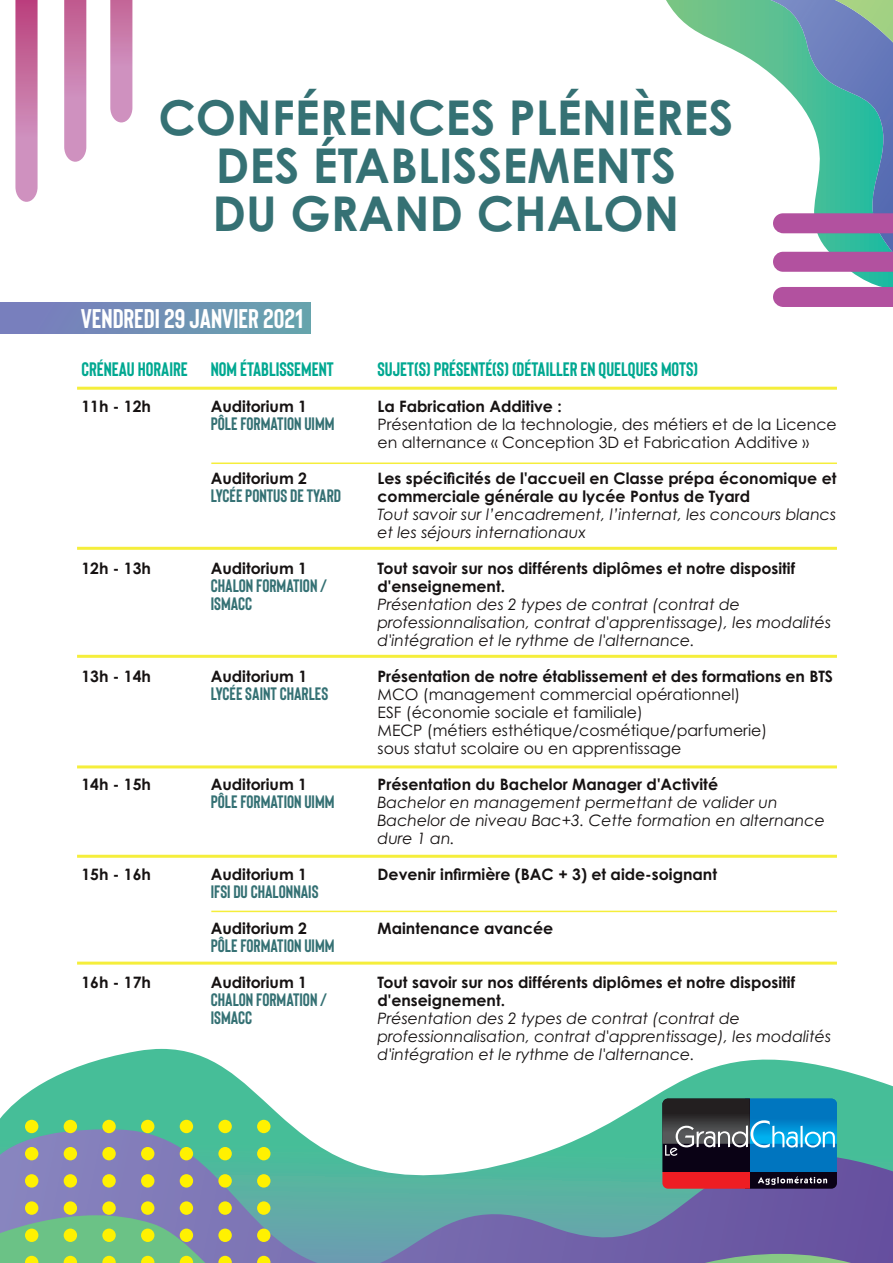
<style>
.page{position:relative;width:893px;height:1263px;background:#fff}
.page>*{position:absolute;margin:0;border:0;box-sizing:border-box;transform-origin:0 0}
.t1{font:700 48px/48px "Century Gothic Std";color:#357174;text-align:center}
.t2{font:700 27px "Bison";color:#fff}
.t3{font:700 19.5px "Bison";color:#00a891}
.t4{font:700 18px "Bison";color:#357174}
.t5{font:700 15.75px "Century Gothic Std";color:#161212}
.t6{font:italic 15.75px/18px "Century Gothic Std";color:#161212}
.t7{font:15.75px/18px "Century Gothic Std";color:#161212}
</style>
<div class="page">
<div style="left:0;top:303px;width:311px;height:31px;background:linear-gradient(to right,#7a7bbf,#67a4ad)"></div>
<svg style="left:666px;top:0;width:227px;height:287px"></svg>
<svg style="left:0;top:1048px;width:893px;height:81px"></svg>
<svg style="left:0;top:1129px;width:893px;height:134px;background:#79a6b2"></svg>
<div style="left:746px;top:1172px;width:91px;height:17px;background:#0a0215"></div>
<div style="left:745px;top:1098px;width:92px;height:74px;background:#0075bf"></div>
<div style="left:662px;top:1172px;width:88px;height:17px;background:#ee1d23"></div>
<div style="left:662px;top:1098px;width:88px;height:74px;background:#0a0215"></div>
<svg style="left:662px;top:1098px;width:175px;height:58px"></svg>
<svg style="left:758px;top:1176px;width:69px;height:9px"></svg>
<svg style="left:64px;top:0;width:22px;height:162px;background:#cc83b1"></svg>
<svg style="left:15px;top:0;width:23px;height:202px;background:#ca7cab"></svg>
<svg style="left:110px;top:0;width:22px;height:122px;background:#cd88b5"></svg>
<div style="left:773px;top:287px;width:120px;height:20px;background:#b2519f"></div>
<svg style="left:770px;top:0;width:123px;height:272px"></svg>
<div style="left:25px;top:1120px;width:13px;height:13px;background:#fff101;border-radius:50%"></div>
<div style="left:64px;top:1120px;width:13px;height:13px;background:#fff101;border-radius:50%"></div>
<div style="left:102px;top:1120px;width:14px;height:13px;background:#fff101;border-radius:50%"></div>
<div style="left:141px;top:1120px;width:13px;height:13px;background:#fff101;border-radius:50%"></div>
<div style="left:180px;top:1120px;width:13px;height:13px;background:#fff101;border-radius:50%"></div>
<div style="left:218px;top:1120px;width:14px;height:13px;background:#fff101;border-radius:50%"></div>
<div style="left:257px;top:1120px;width:13px;height:13px;background:#fff101;border-radius:50%"></div>
<div style="left:25px;top:1147px;width:13px;height:13px;background:#fff101;border-radius:50%"></div>
<div style="left:64px;top:1147px;width:13px;height:13px;background:#fff101;border-radius:50%"></div>
<div style="left:102px;top:1147px;width:14px;height:13px;background:#fff101;border-radius:50%"></div>
<div style="left:141px;top:1147px;width:13px;height:13px;background:#fff101;border-radius:50%"></div>
<div style="left:180px;top:1147px;width:13px;height:13px;background:#fff101;border-radius:50%"></div>
<div style="left:218px;top:1147px;width:14px;height:13px;background:#fff101;border-radius:50%"></div>
<div style="left:257px;top:1147px;width:13px;height:13px;background:#fff101;border-radius:50%"></div>
<div style="left:25px;top:1174px;width:13px;height:13px;background:#fff101;border-radius:50%"></div>
<div style="left:64px;top:1174px;width:13px;height:13px;background:#fff101;border-radius:50%"></div>
<div style="left:102px;top:1174px;width:14px;height:13px;background:#fff101;border-radius:50%"></div>
<div style="left:141px;top:1174px;width:13px;height:13px;background:#fff101;border-radius:50%"></div>
<div style="left:180px;top:1174px;width:13px;height:13px;background:#fff101;border-radius:50%"></div>
<div style="left:218px;top:1174px;width:14px;height:13px;background:#fff101;border-radius:50%"></div>
<div style="left:257px;top:1174px;width:13px;height:13px;background:#fff101;border-radius:50%"></div>
<div style="left:25px;top:1201px;width:13px;height:14px;background:#fff101;border-radius:50%"></div>
<div style="left:64px;top:1201px;width:13px;height:14px;background:#fff101;border-radius:50%"></div>
<div style="left:102px;top:1201px;width:14px;height:14px;background:#fff101;border-radius:50%"></div>
<div style="left:141px;top:1201px;width:13px;height:14px;background:#fff101;border-radius:50%"></div>
<div style="left:180px;top:1201px;width:13px;height:14px;background:#fff101;border-radius:50%"></div>
<div style="left:218px;top:1201px;width:14px;height:14px;background:#fff101;border-radius:50%"></div>
<div style="left:257px;top:1201px;width:13px;height:14px;background:#fff101;border-radius:50%"></div>
<svg style="left:0;top:1215px;width:851px;height:48px;background:#74899d"></svg>
<hr style="left:77px;top:387px;width:760px;height:3px;background:#f5ee3b">
<hr style="left:77px;top:547px;width:760px;height:3px;background:#f5ee3b">
<hr style="left:211px;top:462px;width:626px;height:2px;background:#f5ee3b">
<hr style="left:211px;top:911px;width:626px;height:1px;background:#f5ee3b">
<hr style="left:77px;top:655px;width:760px;height:3px;background:#f5ee3b">
<hr style="left:77px;top:765px;width:760px;height:3px;background:#f5ee3b">
<hr style="left:77px;top:855px;width:760px;height:3px;background:#f5ee3b">
<hr style="left:77px;top:962px;width:760px;height:3px;background:#f5ee3b">
<h1 class="t1" style="left:158px;top:92px;width:577px">CONFÉRENCES PLÉNIÈRES<br>DES ÉTABLISSEMENTS<br>DU GRAND CHALON</h1>
<h2 class="t2" style="left:81px;top:303px;width:224px">VENDREDI 29 JANVIER 2021</h2>
<p class="t3" style="left:81px;top:358px;width:254px">CRÉNEAU HORAIRE NOM ÉTABLISSEMENT</p>
<p class="t3" style="left:378px;top:358px;width:322px">SUJET(S) PRÉSENTÉ(S) (DÉTAILLER EN QUELQUES MOTS)</p>
<p class="t5" style="left:81px;top:396px;width:71px">11h - 12h</p>
<p class="t5" style="left:211px;top:396px;width:98px">Auditorium 1</p>
<p class="t5" style="left:378px;top:396px;width:186px">La Fabrication Additive :</p>
<p class="t4" style="left:211px;top:414px;width:125px">PÔLE FORMATION UIMM</p>
<p class="t7" style="left:378px;top:415px;width:461px">Présentation de la technologie, des métiers et de la Licence en alternance « Conception 3D et Fabrication Additive »</p>
<p class="t5" style="left:211px;top:468px;width:98px">Auditorium 2</p>
<p class="t5" style="left:378px;top:468px;width:460px">Les spécificités de l'accueil en Classe prépa économique et</p>
<p class="t4" style="left:211px;top:486px;width:132px">LYCÉE PONTUS DE TYARD</p>
<p class="t5" style="left:378px;top:486px;width:374px">commerciale générale au lycée Pontus de Tyard</p>
<p class="t6" style="left:378px;top:505px;width:460px">Tout savoir sur l’encadrement, l’internat, les concours blancs et les séjours internationaux</p>
<p class="t5" style="left:81px;top:558px;width:71px">12h - 13h</p>
<p class="t5" style="left:211px;top:558px;width:98px">Auditorium 1</p>
<p class="t5" style="left:378px;top:558px;width:419px">Tout savoir sur nos différents diplômes et notre dispositif</p>
<p class="t4" style="left:211px;top:576px;width:118px">CHALON FORMATION /</p>
<p class="t5" style="left:378px;top:576px;width:129px">d'enseignement.</p>
<p class="t4" style="left:211px;top:594px;width:43px">ISMACC</p>
<p class="t6" style="left:378px;top:595px;width:455px">Présentation des 2 types de contrat (contrat de professionnalisation, contrat d'apprentissage), les modalités d'intégration et le rythme de l'alternance.</p>
<p class="t5" style="left:81px;top:666px;width:71px">13h - 14h</p>
<p class="t5" style="left:211px;top:666px;width:98px">Auditorium 1</p>
<p class="t5" style="left:378px;top:666px;width:457px">Présentation de notre établissement et des formations en BTS</p>
<p class="t4" style="left:211px;top:684px;width:119px">LYCÉE SAINT CHARLES</p>
<p class="t7" style="left:378px;top:685px;width:391px">MCO (management commercial opérationnel)<br>ESF (économie sociale et familiale)<br>MECP (métiers esthétique/cosmétique/parfumerie) sous statut scolaire ou en apprentissage</p>
<p class="t5" style="left:81px;top:774px;width:71px">14h - 15h</p>
<p class="t5" style="left:211px;top:774px;width:98px">Auditorium 1</p>
<p class="t5" style="left:378px;top:774px;width:342px">Présentation du Bachelor Manager d'Activité</p>
<p class="t4" style="left:211px;top:792px;width:125px">PÔLE FORMATION UIMM</p>
<p class="t6" style="left:378px;top:793px;width:449px">Bachelor en management permettant de valider un<br>Bachelor de niveau Bac+3. Cette formation en alternance dure 1 an.</p>
<p class="t5" style="left:81px;top:864px;width:71px">15h - 16h</p>
<p class="t5" style="left:211px;top:864px;width:98px">Auditorium 1</p>
<p class="t5" style="left:378px;top:864px;width:341px">Devenir infirmière (BAC + 3) et aide-soignant</p>
<p class="t4" style="left:211px;top:882px;width:109px">IFSI DU CHALONNAIS</p>
<p class="t5" style="left:211px;top:918px;width:98px">Auditorium 2</p>
<p class="t5" style="left:378px;top:918px;width:177px">Maintenance avancée</p>
<p class="t4" style="left:211px;top:936px;width:125px">PÔLE FORMATION UIMM</p>
<p class="t5" style="left:81px;top:972px;width:71px">16h - 17h</p>
<p class="t5" style="left:211px;top:972px;width:98px">Auditorium 1</p>
<p class="t5" style="left:378px;top:972px;width:419px">Tout savoir sur nos différents diplômes et notre dispositif</p>
<p class="t4" style="left:211px;top:990px;width:118px">CHALON FORMATION /</p>
<p class="t5" style="left:378px;top:990px;width:129px">d'enseignement.</p>
<p class="t4" style="left:211px;top:1008px;width:43px">ISMACC</p>
<p class="t6" style="left:378px;top:1009px;width:455px">Présentation des 2 types de contrat (contrat de professionnalisation, contrat d'apprentissage), les modalités d'intégration et le rythme de l'alternance.</p>
</div>
